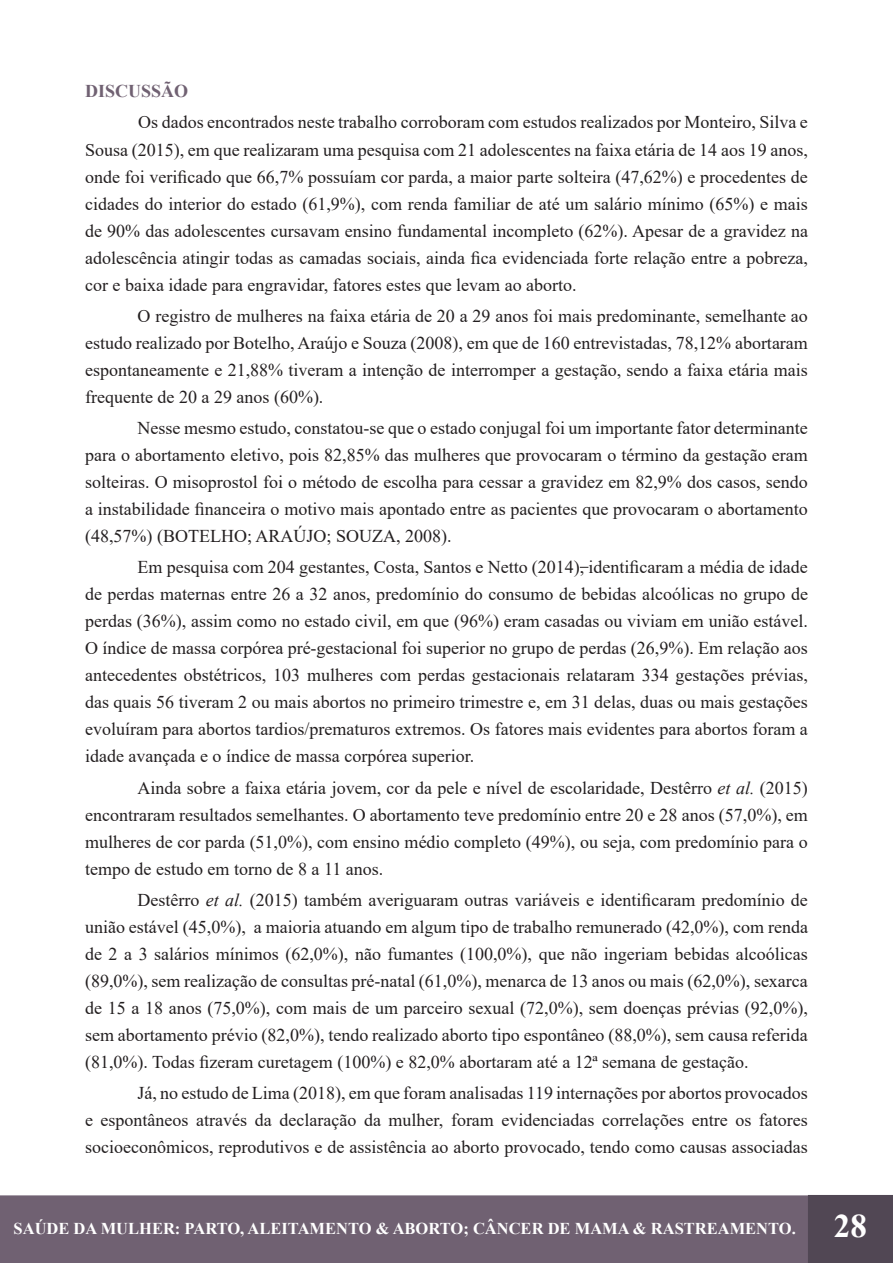
<style>
.page{position:relative;width:893px;height:1263px;background:#fff}
.page>*{position:absolute;margin:0;border:0;box-sizing:border-box;transform-origin:0 0}
.t1{font:18px/27px "Times New Roman";color:#231f20;text-align:justify}
.t2{font:700 18px "Times New Roman";color:#706172}
.t3{font:700 16.5px "Times New Roman";color:#fff}
.s1{font-style:italic}
.s2{font-size:33px}
</style>
<div class="page">
<div style="left:0;top:1196px;width:809px;height:67px;background:#706172"></div>
<div style="left:0;top:1195px;width:810px;height:68px;border:2px solid #706172"></div>
<div style="left:809px;top:1196px;width:83px;height:66px;background:#514754"></div>
<div style="left:808px;top:1195px;width:85px;height:68px;border:2px solid #514754"></div>
<p class="t2" style="left:85px;top:78px;width:105px">DISCUSSÃO</p>
<p class="t1" style="left:85px;top:108px;width:724px;text-indent:53px">Os dados encontrados neste trabalho corroboram com estudos realizados por Monteiro, Silva e Sousa (2015), em que realizaram uma pesquisa com 21 adolescentes na faixa etária de 14 aos 19 anos, onde foi verificado que 66,7% possuíam cor parda, a maior parte solteira (47,62%) e procedentes de cidades do interior do estado (61,9%), com renda familiar de até um salário mínimo (65%) e mais de 90% das adolescentes cursavam ensino fundamental incompleto (62%). Apesar de a gravidez na adolescência atingir todas as camadas sociais, ainda fica evidenciada forte relação entre a pobreza, cor e baixa idade para engravidar, fatores estes que levam ao aborto.</p>
<p class="t1" style="left:85px;top:302px;width:724px;text-indent:52px">O registro de mulheres na faixa etária de 20 a 29 anos foi mais predominante, semelhante ao estudo realizado por Botelho, Araújo e Souza (2008), em que de 160 entrevistadas, 78,12% abortaram espontaneamente e 21,88% tiveram a intenção de interromper a gestação, sendo a faixa etária mais frequente de 20 a 29 anos (60%).</p>
<p class="t1" style="left:85px;top:414px;width:724px;text-indent:52px">Nesse mesmo estudo, constatou-se que o estado conjugal foi um importante fator determinante para o abortamento eletivo, pois 82,85% das mulheres que provocaram o término da gestação eram solteiras. O misoprostol foi o método de escolha para cessar a gravidez em 82,9% dos casos, sendo a instabilidade financeira o motivo mais apontado entre as pacientes que provocaram o abortamento (48,57%) (BOTELHO; ARAÚJO; SOUZA, 2008).</p>
<p class="t1" style="left:85px;top:553px;width:724px;text-indent:52px">Em pesquisa com 204 gestantes, Costa, Santos e Netto (2014), identificaram a média de idade de perdas maternas entre 26 a 32 anos, predomínio do consumo de bebidas alcoólicas no grupo de perdas (36%), assim como no estado civil, em que (96%) eram casadas ou viviam em união estável.<br>O índice de massa corpórea pré-gestacional foi superior no grupo de perdas (26,9%). Em relação aos antecedentes obstétricos, 103 mulheres com perdas gestacionais relataram 334 gestações prévias, das quais 56 tiveram 2 ou mais abortos no primeiro trimestre e, em 31 delas, duas ou mais gestações evoluíram para abortos tardios/prematuros extremos. Os fatores mais evidentes para abortos foram a idade avançada e o índice de massa corpórea superior.</p>
<p class="t1" style="left:85px;top:773px;width:724px;text-indent:52px">Ainda sobre a faixa etária jovem, cor da pele e nível de escolaridade, Destêrro <span class="s1">et al.</span> (2015) encontraram resultados semelhantes. O abortamento teve predomínio entre 20 e 28 anos (57,0%), em mulheres de cor parda (51,0%), com ensino médio completo (49%), ou seja, com predomínio para o tempo de estudo em torno de 8 a 11 anos.</p>
<p class="t1" style="left:85px;top:886px;width:724px;text-indent:52px">Destêrro <span class="s1">et al.</span> (2015) também averiguaram outras variáveis e identificaram predomínio de união estável (45,0%), a maioria atuando em algum tipo de trabalho remunerado (42,0%), com renda de 2 a 3 salários mínimos (62,0%), não fumantes (100,0%), que não ingeriam bebidas alcoólicas (89,0%), sem realização de consultas pré-natal (61,0%), menarca de 13 anos ou mais (62,0%), sexarca de 15 a 18 anos (75,0%), com mais de um parceiro sexual (72,0%), sem doenças prévias (92,0%), sem abortamento prévio (82,0%), tendo realizado aborto tipo espontâneo (88,0%), sem causa referida (81,0%). Todas fizeram curetagem (100%) e 82,0% abortaram até a 12ª semana de gestação.</p>
<p class="t1" style="left:85px;top:1079px;width:724px;text-indent:52px">Já, no estudo de Lima (2018), em que foram analisadas 119 internações por abortos provocados e espontâneos através da declaração da mulher, foram evidenciadas correlações entre os fatores socioeconômicos, reprodutivos e de assistência ao aborto provocado, tendo como causas associadas</p>
<p class="t3" style="left:14px;top:1217px;width:855px">SAÚDE DA MULHER: PARTO, ALEITAMENTO &amp; ABORTO; CÂNCER DE MAMA &amp; RASTREAMENTO. <span class="s2">28</span></p>
</div>
